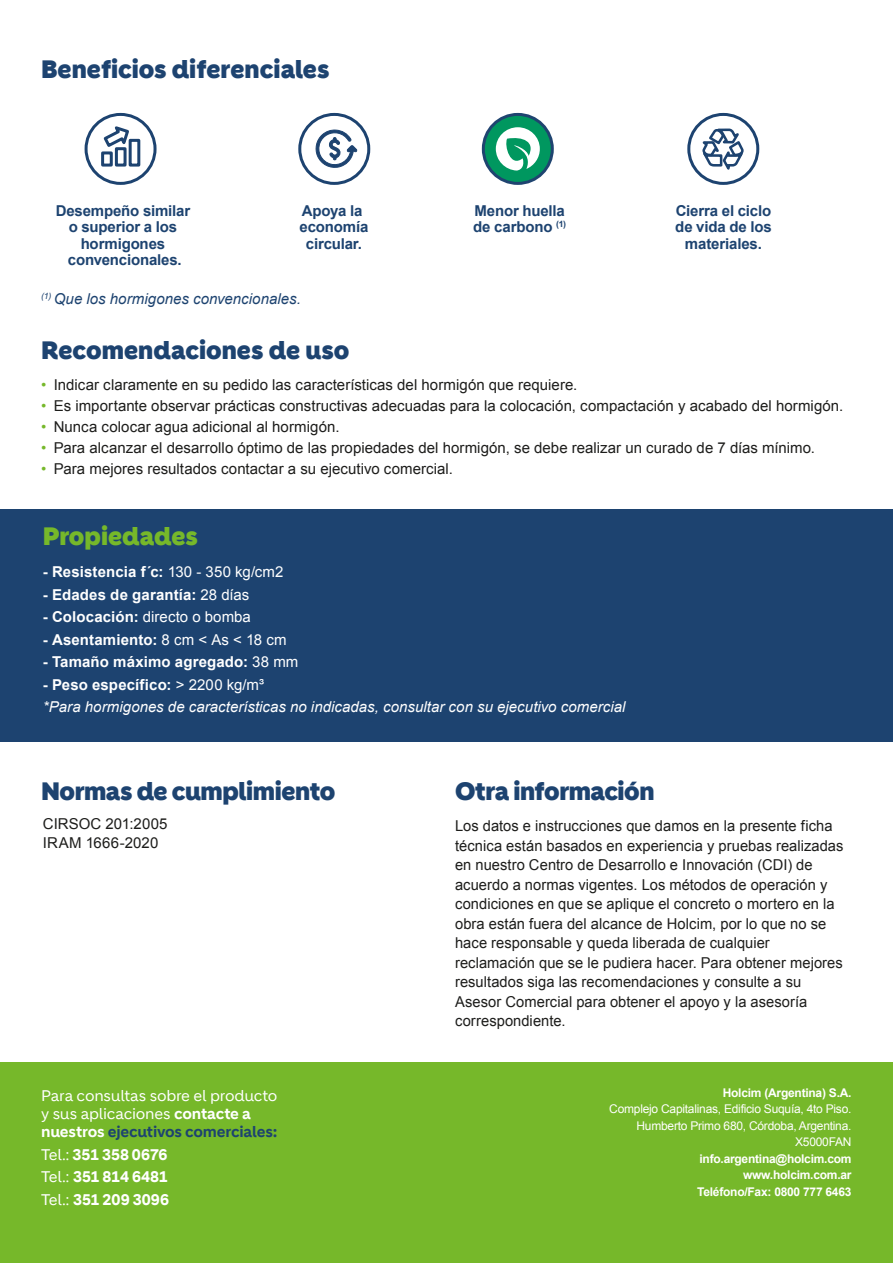
<style>
.page{position:relative;width:893px;height:1263px;background:#fff}
.page>*{position:absolute;margin:0;border:0;box-sizing:border-box;transform-origin:0 0}
.t1{font:900 24.45px "Holcim Headline";letter-spacing:-.005em;color:#1d4370}
.t2{font:900 24.45px "Holcim Headline";color:#76b82a}
.t3{font:15px/19.5px "Arial";letter-spacing:.005em;color:#1d1d1b}
.t4{font:700 15px/16.5px "Arial";letter-spacing:-.01em;color:#1d4370;text-align:center}
.t5{font:700 15px "Arial";letter-spacing:.01em;color:#fff}
.t6{font:italic 15px/22.5px "Arial";letter-spacing:.005em;color:#fff}
.t7{font:15px/18px "Holcim";letter-spacing:-.015em;color:#fff}
.t8{font:700 15px/22.5px "Holcim";color:#fff;text-align:justify}
.t9{font:italic 15px "Arial";letter-spacing:.005em;color:#1d4370}
.t10{font:15px "Arial";color:#fff}
.t11{font:700 12px/16.5px "Arial";letter-spacing:-.02em;color:#fff;text-align:right}
.t12{font:12px/16.5px "Arial";letter-spacing:-.02em;color:#fff;text-align:right}
.s1{color:#76b82a}
.s2{font-weight:400}
.s3{font-weight:700}
.s4{font-weight:700;font-style:normal}
.s5{font-style:normal}
.s6{font-weight:700;color:#1d4370}
</style>
<div class="page">
<div style="left:0;top:1063px;width:893px;height:200px;background:#76b82a"></div>
<div style="left:0;top:510px;width:893px;height:232px;background:#1d4370"></div>
<div style="left:85px;top:113px;width:72px;height:72px;border:3px solid #1d4370;border-radius:50%"></div>
<svg style="left:103px;top:126px;width:28px;height:23px"></svg>
<div style="left:101px;top:151px;width:12px;height:16px;border:3px solid #1d4370"></div>
<div style="left:129px;top:139px;width:11px;height:28px;border:3px solid #1d4370"></div>
<div style="left:115px;top:147px;width:12px;height:20px;border:3px solid #1d4370"></div>
<div style="left:298px;top:113px;width:72px;height:72px;border:3px solid #1d4370;border-radius:50%"></div>
<svg style="left:315px;top:130px;width:42px;height:38px"></svg>
<svg style="left:483px;top:114px;width:69px;height:69px;background:#038c61"></svg>
<div style="left:482px;top:113px;width:72px;height:72px;border:3px solid #1f4470;border-radius:50%"></div>
<svg style="left:496px;top:127px;width:44px;height:44px"></svg>
<div style="left:687px;top:113px;width:72px;height:72px;border:3px solid #1d4370;border-radius:50%"></div>
<svg style="left:700px;top:125px;width:44px;height:45px"></svg>
<h1 class="t1" style="left:41px;top:54px;width:290px">Beneficios diferenciales</h1>
<p class="t4" style="left:56px;top:203px;width:136px">Desempeño similar o superior a los hormigones convencionales.</p>
<p class="t4" style="left:300px;top:203px;width:70px">Apoya la economía circular.</p>
<p class="t9" style="left:41px;top:289px;width:261px"><sup>(1)</sup> Que los hormigones convencionales.</p>
<h1 class="t1" style="left:41px;top:336px;width:310px">Recomendaciones de uso</h1>
<p class="t4" style="left:473px;top:203px;width:95px;text-align:left">Menor huella de carbono <sup>(1)</sup></p>
<p class="t4" style="left:675px;top:203px;width:98px">Cierra el ciclo de vida de los materiales.</p>
<p class="t3" style="left:41px;top:375px;width:538px"><span class="s1">•</span> Indicar claramente en su pedido las características del hormigón que requiere.</p>
<p class="t3" style="left:41px;top:396px;width:804px"><span class="s1">•</span> Es importante observar prácticas constructivas adecuadas para la colocación, compactación y acabado del hormigón.</p>
<p class="t3" style="left:41px;top:417px;width:300px"><span class="s1">•</span> Nunca colocar agua adicional al hormigón.</p>
<p class="t3" style="left:41px;top:438px;width:775px"><span class="s1">•</span> Para alcanzar el desarrollo óptimo de las propiedades del hormigón, se debe realizar un curado de 7 días mínimo.</p>
<p class="t3" style="left:41px;top:459px;width:413px"><span class="s1">•</span> Para mejores resultados contactar a su ejecutivo comercial.</p>
<h1 class="t2" style="left:43px;top:522px;width:157px">Propiedades</h1>
<p class="t5" style="left:43px;top:562px;width:242px">- Resistencia f´c: <span class="s2">130 - 350 kg/cm2</span></p>
<p class="t5" style="left:43px;top:585px;width:208px">- Edades de garantía: <span class="s2">28 días</span></p>
<p class="t10" style="left:43px;top:607px;width:210px"><span class="s3">- Colocación:</span> directo o bomba</p>
<p class="t5" style="left:43px;top:630px;width:245px">- Asentamiento: <span class="s2">8 cm &lt; As &lt; 18 cm</span></p>
<p class="t5" style="left:43px;top:652px;width:257px">- Tamaño máximo agregado: <span class="s2">38 mm</span></p>
<p class="t6" style="left:43px;top:673px;width:584px"><span class="s4">- Peso específico:</span> <span class="s5">&gt; 2200 kg/m³<br></span>*Para hormigones de características no indicadas, consultar con su ejecutivo comercial</p>
<h1 class="t1" style="left:41px;top:777px;width:296px">Normas de cumplimiento</h1>
<h1 class="t1" style="left:455px;top:777px;width:201px">Otra información</h1>
<p class="t3" style="left:43px;top:814px;width:126px">CIRSOC 201:2005<br>IRAM 1666-2020</p>
<p class="t3" style="left:455px;top:816px;width:390px">Los datos e instrucciones que damos en la presente ficha técnica están basados en experiencia y pruebas realizadas en nuestro Centro de Desarrollo e Innovación (CDI) de acuerdo a normas vigentes. Los métodos de operación y condiciones en que se aplique el concreto o mortero en la obra están fuera del alcance de Holcim, por lo que no se hace responsable y queda liberada de cualquier reclamación que se le pudiera hacer. Para obtener mejores resultados siga las recomendaciones y consulte a su Asesor Comercial para obtener el apoyo y la asesoría correspondiente.</p>
<p class="t7" style="left:41px;top:1087px;width:238px">Para consultas sobre el producto y sus aplicaciones <span class="s3">contacte a nuestros</span> <span class="s6">ejecutivos comerciales:</span></p>
<p class="t8" style="left:41px;top:1143px;width:129px"><span class="s2">Tel.:</span> 351 358 0676<br><span class="s2">Tel.:</span> 351 814 6481<br><span class="s2">Tel.:</span> 351 209 3096</p>
<p class="t11" style="left:723px;top:1085px;width:130px">Holcim (Argentina) S.A.</p>
<p class="t12" style="left:609px;top:1101px;width:244px">Complejo Capitalinas, Edificio Suquía, 4to Piso.<br>Humberto Primo 680, Córdoba, Argentina.<br>X5000FAN</p>
<p class="t11" style="left:697px;top:1151px;width:156px">info.argentina@holcim.com www.holcim.com.ar<br>Teléfono/Fax: 0800 777 6463</p>
</div>
